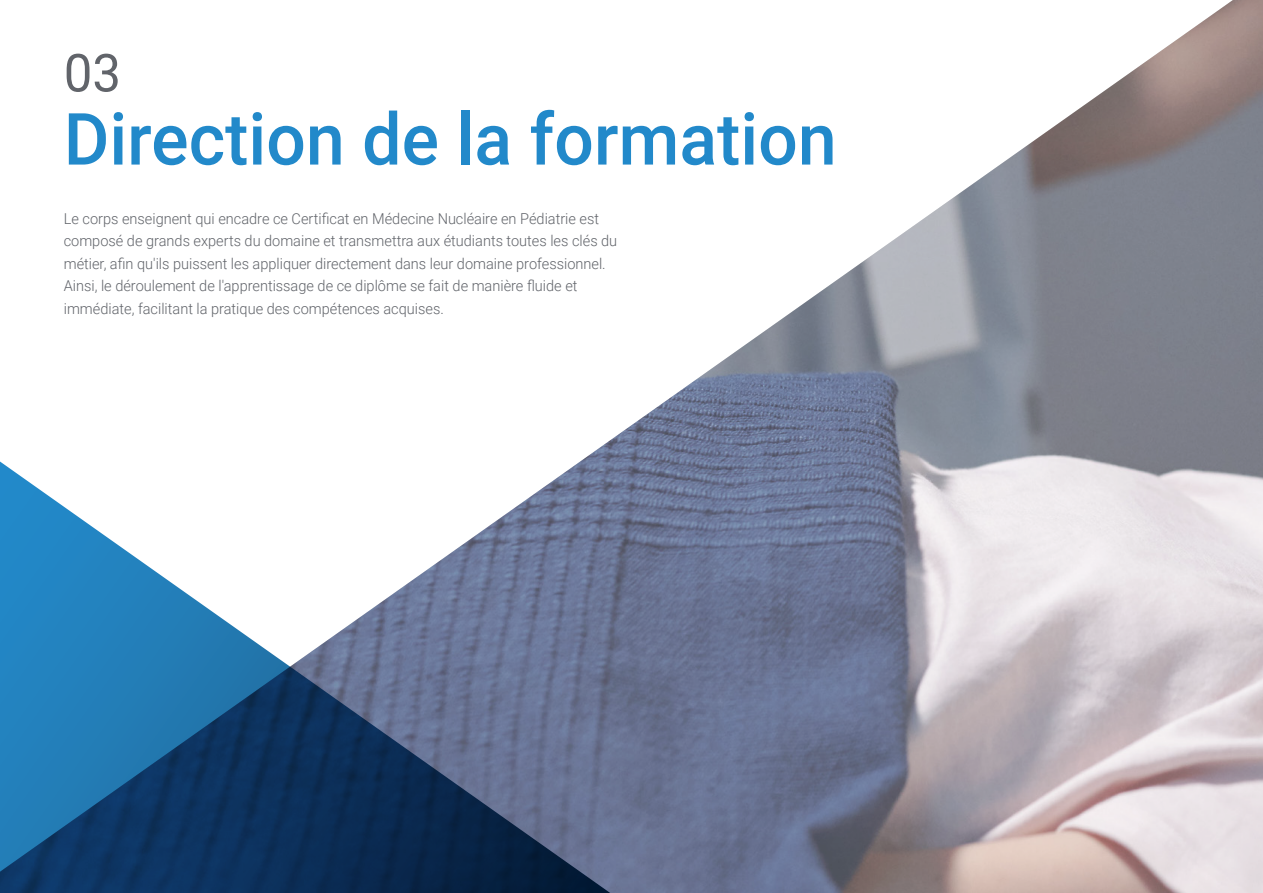
<style>
.page{position:relative;width:1263px;height:893px;background:#fff}
.page>*{position:absolute;margin:0;border:0;box-sizing:border-box;transform-origin:0 0}
.t1{font:500 72px "Roboto";color:#2289ca}
.t2{font:52.5px "Roboto";color:#61646a}
.t3{font:300 15px/22.5px "Roboto";color:#61646a}
</style>
<div class="page">
<img style="left:602px;top:0;width:661px;height:893px">
<svg style="left:0;top:446px;width:640px;height:447px"></svg>
<h2 class="t2" style="left:64px;top:36px;width:59px">03</h2>
<h1 class="t1" style="left:64px;top:89px;width:774px">Direction de la formation</h1>
<p class="t3" style="left:64px;top:207px;width:555px">Le corps enseignent qui encadre ce Certificat en Médecine Nucléaire en Pédiatrie est composé de grands experts du domaine et transmettra aux étudiants toutes les clés du métier, afin qu'ils puissent les appliquer directement dans leur domaine professionnel.<br>Ainsi, le déroulement de l'apprentissage de ce diplôme se fait de manière fluide et immédiate, facilitant la pratique des compétences acquises.</p>
</div>
